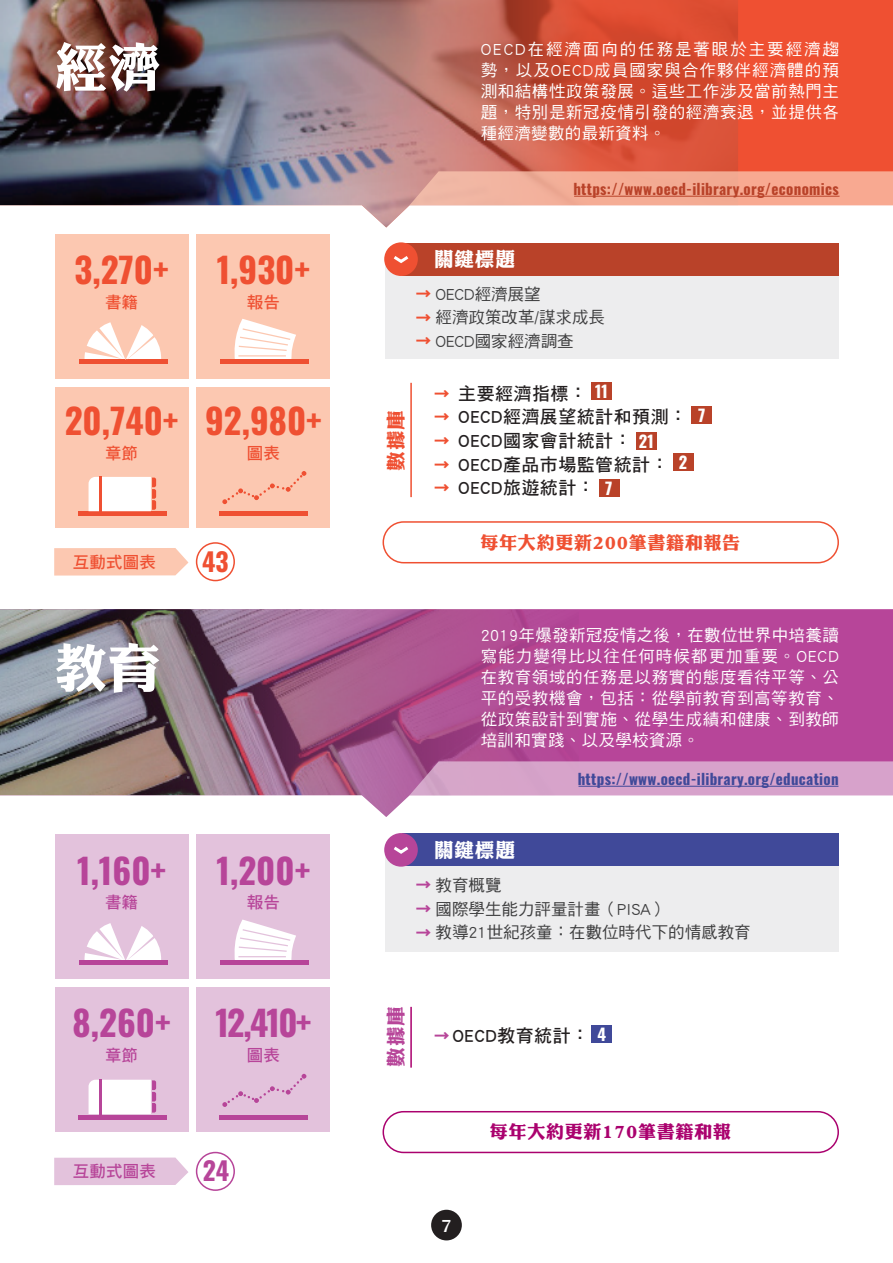
<style>
.page{position:relative;width:893px;height:1263px;background:#fff}
.page>*{position:absolute;margin:0;border:0;box-sizing:border-box;transform-origin:0 0}
.t1{font:52.5px "DF Li King Hei Std W8";color:#fff}
.t2{font:700 34.95px "Oswald";color:#ef5032}
.t3{font:700 34.95px "Oswald";color:#b74599}
.t4{font:700 25.5px "Oswald";color:#b74599}
.t5{font:700 25.5px "Oswald";color:#ef5032}
.t6{font:19.5px "DF Li King Hei Std W8";letter-spacing:.05em;color:#fff}
.t7{font:19.5px "DF Li King Hei Std W8";color:#ef5032}
.t8{font:19.5px "DF Li King Hei Std W8";color:#b74599}
.t9{font:18px/23.7px "DF Hei Std W7";letter-spacing:.025em;color:#231f20}
.t10{font:18px "DF Li King Hei Std W8";letter-spacing:.04em;color:#ef5032}
.t11{font:18px "DF Li King Hei Std W8";letter-spacing:.04em;color:#aa016e}
.t12{font:16.5px/21px "DF Hei Std W5";letter-spacing:.035em;color:#fff;text-align:justify}
.t13{font:16.5px "DF Hei Std W5";color:#3e3e3f}
.t14{font:16.5px "DF Hei Std W7";letter-spacing:.005em;color:#ef5032}
.t15{font:16.5px "DF Hei Std W7";letter-spacing:.005em;color:#b74599}
.t16{font:700 16.5px "Oswald";color:#fff}
.t17{font:800 16.5px "AR Fang Xin Shu H7 B5 Std";color:#fff}
.t18{font:700 15px "Oswald";letter-spacing:.02em;color:#b94229}
.t19{font:700 15px "Oswald";letter-spacing:.02em;color:#404999}
.t20{font:15px/23.7px "DF Hei Std W9";color:#ef5032}
.s1{font-family:"DF Hei Std W9";font-size:15px;color:#ef5032}
.s2{font-family:"Oswald";font-weight:700;font-size:16.5px;color:#fff}
.s3{font-family:"DF Hei Std W9";font-size:15px;color:#b74599}
</style>
<div class="page">
<hr style="left:410px;top:1007px;width:2px;height:61px;background:#aa016e">
<div style="left:738px;top:0;width:155px;height:206px;background:#ef5032"></div>
<img style="left:0;top:0;width:738px;height:227px">
<div style="left:578px;top:609px;width:315px;height:187px;background:#b74599"></div>
<img style="left:0;top:609px;width:578px;height:208px">
<div style="left:385px;top:851px;width:454px;height:100px;background:#ededee"></div>
<div style="left:402px;top:834px;width:437px;height:32px;background:#404999"></div>
<div style="left:384px;top:833px;width:34px;height:34px;background:#b74599;border-radius:50%"></div>
<svg style="left:393px;top:846px;width:16px;height:8px"></svg>
<div style="left:197px;top:987px;width:133px;height:145px;background:#e3c2dc"></div>
<div style="left:55px;top:835px;width:133px;height:144px;background:#e3c2dc"></div>
<div style="left:55px;top:987px;width:133px;height:145px;background:#e3c2dc"></div>
<div style="left:197px;top:835px;width:133px;height:144px;background:#e3c2dc"></div>
<div style="left:591px;top:383px;width:21px;height:17px;background:#b94229"></div>
<div style="left:692px;top:406px;width:20px;height:17px;background:#b94229"></div>
<div style="left:636px;top:432px;width:20px;height:17px;background:#b94229"></div>
<div style="left:673px;top:454px;width:20px;height:17px;background:#b94229"></div>
<div style="left:599px;top:479px;width:20px;height:17px;background:#b94229"></div>
<hr style="left:410px;top:383px;width:2px;height:114px;background:#ef5032">
<div style="left:383px;top:521px;width:456px;height:42px;border:2px solid #ef5032;border-radius:20px"></div>
<div style="left:383px;top:1111px;width:456px;height:42px;border:2px solid #aa016e;border-radius:20px"></div>
<svg style="left:84px;top:923px;width:77px;height:37px"></svg>
<div style="left:79px;top:960px;width:88px;height:5px;background:#b74599"></div>
<hr style="left:99px;top:1079px;width:2px;height:36px;background:#b74599">
<svg style="left:89px;top:1080px;width:67px;height:34px;background:#f7ebf4"></svg>
<hr style="left:78px;top:1115px;width:88px;height:4px;background:#b74599">
<svg style="left:234px;top:919px;width:62px;height:41px"></svg>
<hr style="left:238px;top:956px;width:48px;height:1px;background:#e3c2dc">
<div style="left:220px;top:960px;width:89px;height:5px;background:#b74599"></div>
<svg style="left:222px;top:1074px;width:84px;height:33px"></svg>
<hr style="left:220px;top:1115px;width:88px;height:4px;background:#b74599">
<div style="left:592px;top:1025px;width:20px;height:17px;background:#404999"></div>
<div style="left:385px;top:260px;width:454px;height:99px;background:#ededee"></div>
<div style="left:402px;top:243px;width:437px;height:32px;background:#b94229"></div>
<div style="left:384px;top:242px;width:34px;height:34px;background:#ef5032;border-radius:50%"></div>
<svg style="left:393px;top:256px;width:16px;height:8px"></svg>
<div style="left:196px;top:1152px;width:39px;height:39px;border:2px solid #b74599;border-radius:50%"></div>
<div style="left:197px;top:388px;width:133px;height:140px;background:#fcc8b1"></div>
<div style="left:55px;top:234px;width:133px;height:144px;background:#fcc8b1"></div>
<div style="left:55px;top:388px;width:133px;height:140px;background:#fcc8b1"></div>
<div style="left:197px;top:234px;width:133px;height:144px;background:#fcc8b1"></div>
<div style="left:79px;top:359px;width:88px;height:5px;background:#ef5032"></div>
<svg style="left:84px;top:322px;width:77px;height:38px"></svg>
<div style="left:220px;top:511px;width:88px;height:5px;background:#ef5032"></div>
<svg style="left:222px;top:471px;width:84px;height:33px"></svg>
<div style="left:78px;top:511px;width:88px;height:5px;background:#ef5032"></div>
<svg style="left:89px;top:477px;width:67px;height:34px;background:#fdece9"></svg>
<div style="left:220px;top:359px;width:89px;height:5px;background:#ef5032"></div>
<svg style="left:234px;top:319px;width:62px;height:40px"></svg>
<hr style="left:238px;top:355px;width:48px;height:1px;background:#fcc8b1">
<div style="left:54px;top:548px;width:134px;height:27px;background:#fcc8b1"></div>
<svg style="left:54px;top:1157px;width:134px;height:28px;background:#e4c6de"></svg>
<div style="left:196px;top:542px;width:39px;height:39px;border:2px solid #ef5032;border-radius:50%"></div>
<div style="left:431px;top:1210px;width:31px;height:30px;background:#231f20;border-radius:50%"></div>
<svg style="left:410px;top:171px;width:483px;height:34px;background:#f2aa94"></svg>
<svg style="left:410px;top:761px;width:483px;height:34px;background:#d39ec7"></svg>
<hr style="left:574px;top:196px;width:265px;height:1px;background:#b94229">
<hr style="left:578px;top:786px;width:260px;height:1px;background:#404999">
<h1 class="t1" style="left:55px;top:39px;width:107px">經濟</h1>
<p class="t12" style="left:481px;top:38px;width:360px">OECD在經濟面向的任務是著眼於主要經濟趨勢，以及OECD成員國家與合作夥伴經濟體的預測和結構性政策發展。這些工作涉及當前熱門主題，特別是新冠疫情引發的經濟衰退，並提供各種經濟變數的最新資料。</p>
<h2 class="t2" style="left:74px;top:251px;width:96px">3,270+</h2>
<p class="t14" style="left:105px;top:293px;width:34px">書籍</p>
<h2 class="t2" style="left:217px;top:251px;width:95px">1,930+</h2>
<p class="t14" style="left:247px;top:293px;width:34px">報告</p>
<h2 class="t2" style="left:65px;top:403px;width:115px">20,740+</h2>
<p class="t14" style="left:105px;top:444px;width:34px">章節</p>
<h2 class="t2" style="left:205px;top:403px;width:118px">92,980+</h2>
<p class="t14" style="left:247px;top:444px;width:34px">圖表</p>
<p class="t14" style="left:73px;top:553px;width:85px">互動式圖表</p>
<h1 class="t1" style="left:55px;top:639px;width:107px">教育</h1>
<h3 class="t5" style="left:202px;top:548px;width:28px">43</h3>
<h2 class="t3" style="left:77px;top:852px;width:91px">1,160+</h2>
<h2 class="t3" style="left:216px;top:852px;width:95px">1,200+</h2>
<p class="t15" style="left:105px;top:893px;width:34px">書籍</p>
<p class="t15" style="left:247px;top:893px;width:34px">報告</p>
<h2 class="t3" style="left:73px;top:1005px;width:100px">8,260+</h2>
<h2 class="t3" style="left:215px;top:1005px;width:98px">12,410+</h2>
<p class="t15" style="left:105px;top:1046px;width:34px">章節</p>
<p class="t15" style="left:247px;top:1046px;width:34px">圖表</p>
<p class="t15" style="left:73px;top:1162px;width:85px">互動式圖表</p>
<h3 class="t4" style="left:203px;top:1157px;width:28px">24</h3>
<p class="t18" style="left:573px;top:181px;width:267px">https://www.oecd-ilibrary.org/economics</p>
<p class="t6" style="left:434px;top:249px;width:82px">關鍵標題</p>
<p class="t13" style="left:416px;top:285px;width:126px"><span class="s1">→</span> OECD經濟展望</p>
<p class="t13" style="left:416px;top:308px;width:190px"><span class="s1">→</span> 經濟政策改革/謀求成長</p>
<p class="t13" style="left:416px;top:332px;width:159px"><span class="s1">→</span> OECD國家經濟調查</p>
<p class="t7" style="left:385px;top:471px;width:62px;rotate:-90deg">數據庫</p>
<p class="t16" style="left:595px;top:382px;width:14px">11</p>
<p class="t9" style="left:458px;top:381px;width:230px;text-indent:-24px"><span class="s1">→</span> 主要經濟指標：<br>OECD經濟展望統計和預測：<br>OECD國家會計統計： <span class="s2">21<br></span>OECD產品市場監管統計：<br>OECD旅遊統計：</p>
<p class="t20" style="left:435px;top:405px;width:16px">→</p>
<p class="t16" style="left:698px;top:406px;width:9px">7</p>
<p class="t20" style="left:435px;top:428px;width:16px">→ →</p>
<p class="t16" style="left:679px;top:453px;width:10px">2</p>
<p class="t20" style="left:435px;top:476px;width:16px">→</p>
<p class="t16" style="left:605px;top:479px;width:9px">7</p>
<p class="t10" style="left:481px;top:532px;width:261px">每年大約更新200筆書籍和報告</p>
<p class="t12" style="left:481px;top:624px;width:360px">2019年爆發新冠疫情之後，在數位世界中培養讀寫能力變得比以往任何時候都更加重要。OECD在教育領域的任務是以務實的態度看待平等、公平的受教機會，包括：從學前教育到高等教育、從政策設計到實施、從學生成績和健康、到教師培訓和實踐、以及學校資源。</p>
<p class="t6" style="left:434px;top:839px;width:82px">關鍵標題</p>
<p class="t19" style="left:578px;top:771px;width:262px">https://www.oecd-ilibrary.org/education</p>
<p class="t13" style="left:416px;top:876px;width:87px"><span class="s3">→</span> 教育概覽</p>
<p class="t13" style="left:416px;top:900px;width:253px"><span class="s3">→</span> 國際學生能力評量計畫（PISA）</p>
<p class="t13" style="left:416px;top:923px;width:336px"><span class="s3">→</span> 教導21世紀孩童：在數位時代下的情感教育</p>
<p class="t8" style="left:385px;top:1067px;width:62px;rotate:-90deg">數據庫</p>
<p class="t9" style="left:435px;top:1024px;width:156px"><span class="s3">→</span> OECD教育統計：</p>
<p class="t16" style="left:598px;top:1025px;width:10px">4</p>
<p class="t11" style="left:490px;top:1122px;width:242px">每年大約更新170筆書籍和報</p>
<p class="t17" style="left:441px;top:1217px;width:12px">7</p>
</div>
